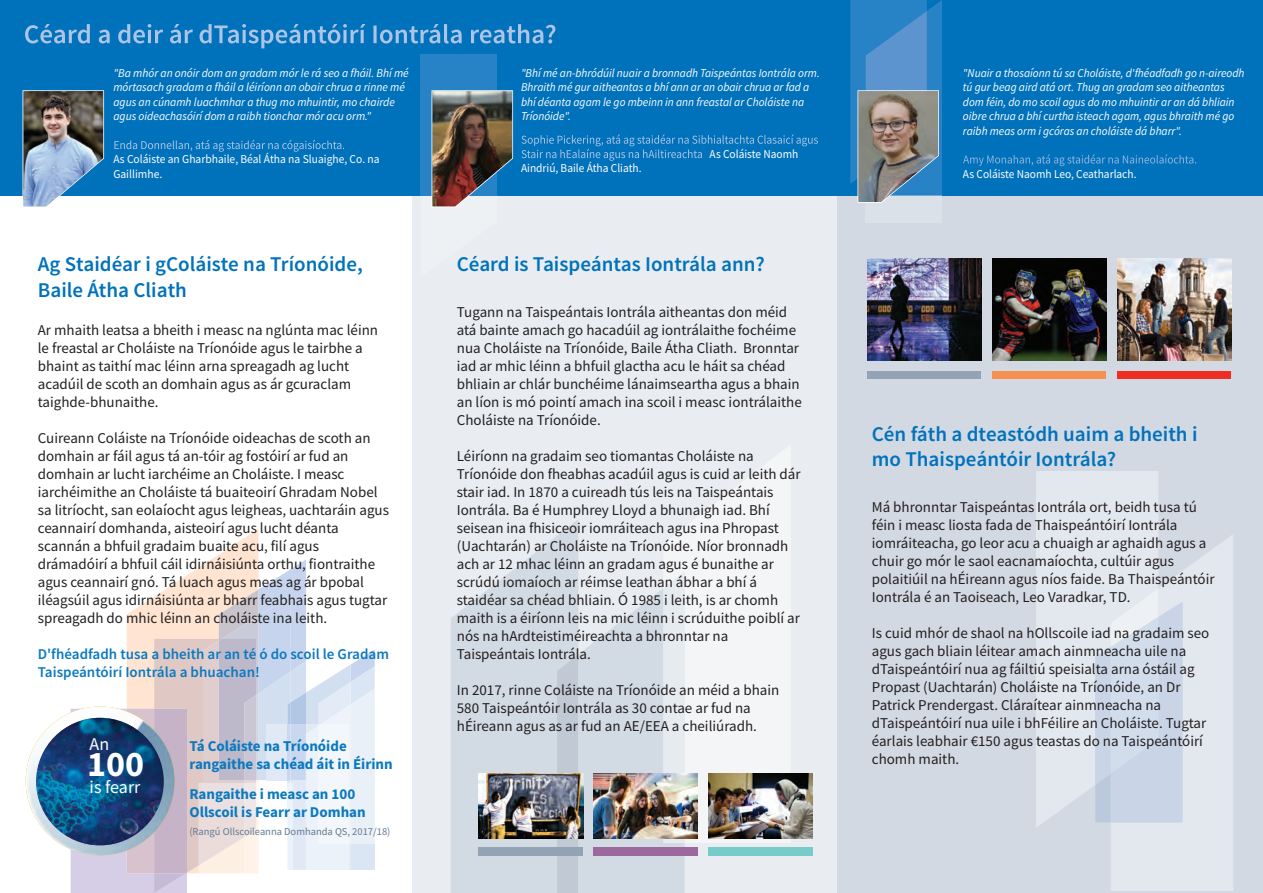
<style>
.page{position:relative;width:1263px;height:893px;background:#fff}
.page>*{position:absolute;margin:0;border:0;box-sizing:border-box;transform-origin:0 0}
.t1{font:700 36px "Source Sans Pro";color:#fff}
.t2{font:600 21px/25.2px "Source Sans Pro";color:#0072bc}
.t3{font:18px "Source Sans Pro";color:#fff}
.t4{font:15px/18px "Source Sans Pro";color:#231f20}
.t5{font:700 15px/18px "Source Sans Pro";color:#0b79bf}
.t6{font:600 15px/18px "Source Sans Pro";color:#0b79bf}
.t7{font:italic 12px/14.4px "Source Sans Pro";color:#fff;scale:.95 1}
.t8{font:italic 12px/14.4px "Source Sans Pro";color:#fff;scale:.96 1}
.t9{font:12px "Source Sans Pro";color:#fff;scale:.95 1}
.t10{font:12px/14.4px "Source Sans Pro";color:#fff;scale:.96 1}
.t11{font:10.5px "Source Sans Pro";color:#627a90}
</style>
<div class="page">
<div style="left:412px;top:0;width:426px;height:893px;background:#e9edf1"></div>
<div style="left:838px;top:0;width:425px;height:893px;background:#d2d9e2"></div>
<div style="left:0;top:0;width:1263px;height:196px;background:#0072bc"></div>
<div style="left:865px;top:196px;width:77px;height:27px;background:#dae1e8"></div>
<div style="left:421px;top:54px;width:76px;height:142px;background:#2783c5"></div>
<svg style="left:521px;top:135px;width:59px;height:23px"></svg>
<svg style="left:963px;top:155px;width:67px;height:11px"></svg>
<svg style="left:1036px;top:471px;width:197px;height:420px"></svg>
<svg style="left:71px;top:529px;width:304px;height:364px"></svg>
<hr style="left:287px;top:783px;width:3px;height:33px;background:#ecf2f9">
<svg style="left:451px;top:520px;width:127px;height:373px;fill:#d2dae3"></svg>
<svg style="left:664px;top:446px;width:127px;height:396px;fill:#f4f5f7"></svg>
<svg style="left:557px;top:572px;width:128px;height:321px"></svg>
<img style="left:25px;top:706px;width:150px;height:149px;border-radius:50%">
<img style="left:36px;top:718px;width:128px;height:127px;border-radius:50%">
<img style="left:479px;top:774px;width:104px;height:65px">
<img style="left:593px;top:774px;width:104px;height:65px">
<img style="left:709px;top:774px;width:104px;height:65px">
<div style="left:479px;top:847px;width:104px;height:8px;background:#93a2b4"></div>
<div style="left:593px;top:847px;width:105px;height:8px;background:#9b699e"></div>
<div style="left:708px;top:847px;width:105px;height:8px;background:#77cbc8"></div>
<img style="left:867px;top:258px;width:114px;height:102px">
<img style="left:992px;top:259px;width:114px;height:101px">
<img style="left:1117px;top:258px;width:114px;height:102px">
<div style="left:867px;top:371px;width:114px;height:8px;background:#93a2b4"></div>
<div style="left:992px;top:371px;width:114px;height:8px;background:#f69050"></div>
<div style="left:1117px;top:371px;width:114px;height:8px;background:#ee2e22"></div>
<img style="left:431px;top:90px;width:82px;height:117px">
<svg style="left:114px;top:140px;width:60px;height:9px"></svg>
<img style="left:23px;top:90px;width:81px;height:117px">
<svg style="left:850px;top:0;width:92px;height:203px;background:#618aaa"></svg>
<svg style="left:25px;top:24px;width:126px;height:19px"></svg>
<p class="t8" style="left:113px;top:66px;width:309px">"Ba mhór an onóir dom an gradam mór le rá seo a fháil. Bhí mé mórtasach gradam a fháil a léiríonn an obair chrua a rinne mé agus an cúnamh luachmhar a thug mo mhuintir, mo chairde agus oideachasóirí dom a raibh tionchar mór acu orm."</p>
<p class="t10" style="left:113px;top:152px;width:279px">As Coláiste an Gharbhaile, Béal Átha na Sluaighe, Co. na<br>Gaillimhe.</p>
<h2 class="t2" style="left:38px;top:252px;width:326px">Ag Staidéar i gColáiste na Tríonóide,<br>Baile Átha Cliath</h2>
<p class="t4" style="left:38px;top:321px;width:342px">Ar mhaith leatsa a bheith i measc na nglúnta mac léinn le freastal ar Choláiste na Tríonóide agus le tairbhe a bhaint as taithí mac léinn arna spreagadh ag lucht acadúil de scoth an domhain agus as ár gcuraclam taighde-bhunaithe.</p>
<p class="t4" style="left:38px;top:429px;width:353px">Cuireann Coláiste na Tríonóide oideachas de scoth an domhain ar fáil agus tá an-tóir ag fostóirí ar fud an domhain ar lucht iarchéime an Choláiste. I measc iarchéimithe an Choláiste tá buaiteoirí Ghradam Nobel sa litríocht, san eolaíocht agus leigheas, uachtaráin agus ceannairí domhanda, aisteoirí agus lucht déanta scannán a bhfuil gradaim buaite acu, filí agus drámadóirí a bhfuil cáil idirnáisiúnta orthu, fiontraithe agus ceannairí gnó. Tá luach agus meas ag ár bpobal iléagsúil agus idirnáisiúnta ar bharr feabhais agus tugtar spreagadh do mhic léinn an choláiste ina leith.</p>
<p class="t6" style="left:38px;top:646px;width:353px">D'fhéadfadh tusa a bheith ar an té ó do scoil le Gradam<br>Taispeántóirí Iontrála a bhuachan!</p>
<p class="t3" style="left:90px;top:732px;width:21px">An</p>
<p class="t3" style="left:90px;top:776px;width:52px">is fearr</p>
<h1 class="t1" style="left:87px;top:740px;width:59px">100</h1>
<p class="t5" style="left:189px;top:737px;width:205px">Tá Coláiste na Tríonóide rangaithe sa chéad áit in Éirinn</p>
<p class="t5" style="left:189px;top:785px;width:178px">Rangaithe i measc an 100<br>Ollscoil is Fearr ar Domhan</p>
<p class="t11" style="left:189px;top:825px;width:203px">(Rangú Ollscoileanna Domhanda QS, 2017/18)</p>
<p class="t7" style="left:521px;top:66px;width:316px">"Bhí mé an-bhródúil nuair a bronnadh Taispeántas Iontrála orm.<br>Bhraith mé gur aitheantas a bhí ann ar an obair chrua ar fad a bhí déanta agam le go mbeinn in ann freastal ar Choláiste na Tríonóide".</p>
<p class="t9" style="left:709px;top:146px;width:95px">As Coláiste Naomh</p>
<p class="t9" style="left:521px;top:161px;width:128px">Aindriú, Baile Átha Cliath.</p>
<h2 class="t2" style="left:457px;top:252px;width:309px">Céard is Taispeántas Iontrála ann?</h2>
<p class="t4" style="left:457px;top:303px;width:347px">Tugann na Taispeántais Iontrála aitheantas don méid atá bainte amach go hacadúil ag iontrálaithe fochéime nua Choláiste na Tríonóide, Baile Átha Cliath. Bronntar iad ar mhic léinn a bhfuil glactha acu le háit sa chéad bhliain ar chlár bunchéime lánaimseartha agus a bhain an líon is mó pointí amach ina scoil i measc iontrálaithe Choláiste na Tríonóide.</p>
<p class="t4" style="left:457px;top:447px;width:345px">Léiríonn na gradaim seo tiomantas Choláiste na Tríonóide don fheabhas acadúil agus is cuid ar leith dár stair iad. In 1870 a cuireadh tús leis na Taispeántais Iontrála. Ba é Humphrey Lloyd a bhunaigh iad. Bhí seisean ina fhisiceoir iomráiteach agus ina Phropast (Uachtarán) ar Choláiste na Tríonóide. Níor bronnadh ach ar 12 mhac léinn an gradam agus é bunaithe ar scrúdú iomaíoch ar réimse leathan ábhar a bhí á staidéar sa chéad bhliain. Ó 1985 i leith, is ar chomh maith is a éiríonn leis na mic léinn i scrúduithe poiblí ar nós na hArdteistiméireachta a bhronntar na Taispeántais Iontrála.</p>
<p class="t4" style="left:457px;top:681px;width:324px">In 2017, rinne Coláiste na Tríonóide an méid a bhain<br>580 Taispeántóir Iontrála as 30 contae ar fud na hÉireann agus as ar fud an AE/EEA a cheiliúradh.</p>
<p class="t7" style="left:963px;top:66px;width:298px">"Nuair a thosaíonn tú sa Choláiste, d'fhéadfadh go n-aireodh tú gur beag aird atá ort. Thug an gradam seo aitheantas dom féin, do mo scoil agus do mo mhuintir ar an dá bhliain oibre chrua a bhí curtha isteach agam, agus bhraith mé go raibh meas orm i gcóras an choláiste dá bharr".</p>
<p class="t9" style="left:963px;top:166px;width:184px">As Coláiste Naomh Leo, Ceatharlach.</p>
<h2 class="t2" style="left:872px;top:422px;width:327px">Cén fáth a dteastódh uaim a bheith i mo Thaispeántóir Iontrála?</h2>
<p class="t4" style="left:872px;top:498px;width:344px">Má bhronntar Taispeántas Iontrála ort, beidh tusa tú féin i measc liosta fada de Thaispeántóirí Iontrála iomráiteacha, go leor acu a chuaigh ar aghaidh agus a chuir go mór le saol eacnamaíochta, cultúir agus polaitiúil na hÉireann agus níos faide. Ba Thaispeántóir Iontrála é an Taoiseach, Leo Varadkar, TD.</p>
<p class="t4" style="left:872px;top:624px;width:339px">Is cuid mhór de shaol na hOllscoile iad na gradaim seo agus gach bliain léitear amach ainmneacha uile na dTaispeántóirí nua ag fáiltiú speisialta arna óstáil ag Propast (Uachtarán) Choláiste na Tríonóide, an Dr Patrick Prendergast. Cláraítear ainmneacha na dTaispeántóirí nua uile i bhFéilire an Choláiste. Tugtar éarlais leabhair €150 agus teastas do na Taispeántóirí chomh maith.</p>
</div>
